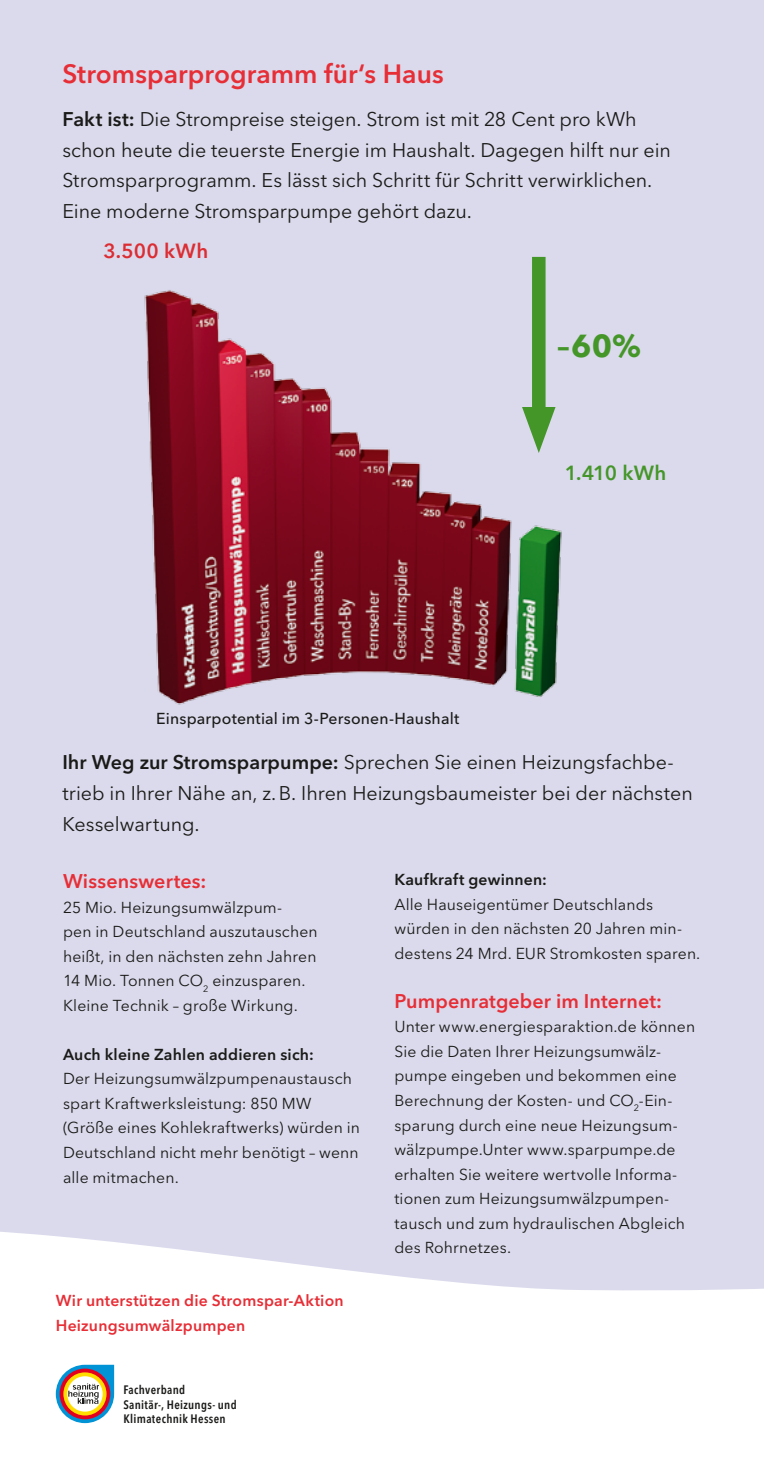
<style>
.page{position:relative;width:764px;height:1474px;background:#fff}
.page>*{position:absolute;margin:0;border:0;box-sizing:border-box;transform-origin:0 0}
._0-1_Fließtext_demi{font:700 31.5px "Avenir Next LT Pro";color:#459629}
.Headline_rot_bold{font:600 26.25px "Avenir Next LT Pro";color:#e72e36}
._0-1_Fließtext_demi-2{font:600 20.3px "Avenir Next LT Pro";letter-spacing:.015em;color:#dc2d33}
._0-1_Fließtext_demi-3{font:600 20.3px "Avenir Next LT Pro";letter-spacing:-.02em;color:#459629}
.Fließtext_bold{font:19.6px/30.6px "Avenir Next LT Pro";color:#1a1a18}
.Liste_rotes_Quadrat{font:19.6px/30.6px "Avenir Next LT Pro";color:#1a1a18}
.Headline_rot_bold-2{font:600 19.6px "Avenir Next LT Pro";letter-spacing:.005em;color:#e72e36}
.Fließtext_bold-2{font:15.75px/24.5px "Avenir Next LT Pro";letter-spacing:.01em;color:#1a1a18}
.Headline_rot_bold-3{font:600 15.75px/24.5px "Avenir Next LT Pro";letter-spacing:.015em;color:#e72e36}
._00_Fliesstext{font:500 15.75px "Avenir Next LT Pro";letter-spacing:.01em;color:#1a1a18}
.Logo_Beschriftung{font:600 condensed 12.25px/14.5px "Avenir Next LT Pro";letter-spacing:.03em;color:#1a1a18}
.s1{font-weight:600}
</style>
<div class="page">
<svg style="left:56px;top:1364px;width:58px;height:58px"></svg>
<div style="left:0;top:0;width:764px;height:1291px;background:#dadaec"></div>
<img style="left:129px;top:274px;width:479px;height:440px">
<div style="left:532px;top:257px;width:14px;height:169px;background:#459629"></div>
<svg style="left:522px;top:407px;width:34px;height:46px"></svg>
<p class="Headline_rot_bold" style="left:62px;top:58px;width:383px">Stromsparprogramm für‘s Haus</p>
<p class="Fließtext_bold" style="left:62px;top:104px;width:610px"><span class="s1">Fakt ist:</span> Die Strompreise steigen. Strom ist mit 28 Cent pro kWh schon heute die teuerste Energie im Haushalt. Dagegen hilft nur ein Stromsparprogramm. Es lässt sich Schritt für Schritt verwirklichen.<br>Eine moderne Stromsparpumpe gehört dazu.</p>
<p class="_0-1_Fließtext_demi-2" style="left:103px;top:238px;width:106px">3.500 kWh</p>
<p class="_00_Fliesstext" style="left:156px;top:708px;width:304px">Einsparpotential im 3-Personen-Haushalt</p>
<p class="_0-1_Fließtext_demi" style="left:557px;top:326px;width:85px">–60%</p>
<p class="_0-1_Fließtext_demi-3" style="left:565px;top:460px;width:103px">1.410 kWh</p>
<p class="Liste_rotes_Quadrat" style="left:62px;top:747px;width:632px"><span class="s1">Ihr Weg zur Stromsparpumpe:</span> Sprechen Sie einen Heizungsfachbe&shy;trieb in Ihrer Nähe an, z.B. Ihren Heizungsbaumeister bei der nächsten<br>Kesselwartung.</p>
<p class="Headline_rot_bold-2" style="left:63px;top:869px;width:145px">Wissenswertes:</p>
<p class="Fließtext_bold-2" style="left:63px;top:895px;width:256px">25 Mio. Heizungsumwälzpum-<br>pen in Deutschland auszutauschen heißt, in den nächsten zehn Jahren<br>14 Mio. Tonnen CO<sub>2</sub> einzusparen.<br>Kleine Technik – große Wirkung.</p>
<p class="Fließtext_bold-2" style="left:63px;top:1042px;width:299px"><span class="s1">Auch kleine Zahlen addieren sich:<br></span>Der Heizungsumwälzpumpenaustausch spart Kraftwerksleistung: 850 MW (Größe eines Kohlekraftwerks) würden in Deutschland nicht mehr benötigt – wenn alle mitmachen.</p>
<p class="Headline_rot_bold-3" style="left:56px;top:1287px;width:289px">Wir unterstützen die Stromspar-Aktion<br>Heizungsumwälzpumpen</p>
<p class="Logo_Beschriftung" style="left:123px;top:1382px;width:115px">Fachverband<br>Sanitär-, Heizungs- und<br>Klimatechnik Hessen</p>
<p class="Fließtext_bold-2" style="left:394px;top:867px;width:307px"><span class="s1">Kaufkraft gewinnen:<br></span>Alle Hauseigentümer Deutschlands würden in den nächsten 20 Jahren min&shy;destens 24 Mrd. EUR Stromkosten sparen.</p>
<p class="Headline_rot_bold-2" style="left:394px;top:989px;width:269px">Pumpenratgeber im Internet:</p>
<p class="Fließtext_bold-2" style="left:394px;top:1014px;width:302px">Unter www.energiesparaktion.de können Sie die Daten Ihrer Heizungsumwälz&shy;pumpe eingeben und bekommen eine Berechnung der Kosten- und CO<sub>2</sub>-Ein&shy;sparung durch eine neue Heizungsum&shy;wälzpumpe.Unter www.sparpumpe.de erhalten Sie weitere wertvolle Informa&shy;tionen zum Heizungsumwälzpumpen&shy;tausch und zum hydraulischen Abgleich des Rohrnetzes.</p>
</div>
